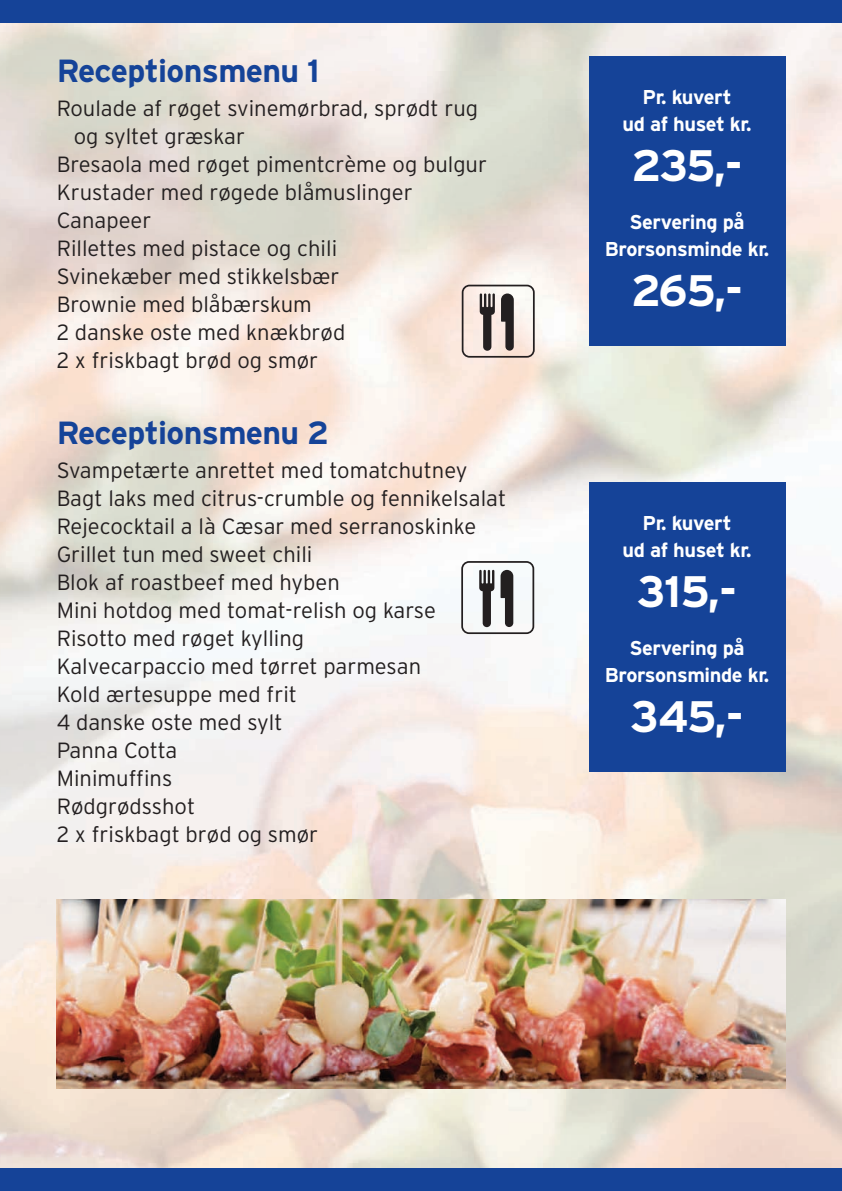
<style>
.page{position:relative;width:842px;height:1191px;background:#fff}
.page>*{position:absolute;margin:0;border:0;box-sizing:border-box;transform-origin:0 0}
.t1{font:700 44px "Interstate";letter-spacing:-.03em;color:#fff}
.t2{font:700 32px "Interstate";letter-spacing:-.02em;color:#154398}
.t3{font:300 22px/28px "Interstate";color:#231f20}
.t4{font:700 20px/27.2px "Interstate";letter-spacing:-.02em;color:#fff;text-align:center}
</style>
<div class="page">
<img style="left:0;top:1051px;width:842px;height:117px">
<img style="left:773px;top:23px;width:69px;height:1028px">
<img style="left:0;top:23px;width:69px;height:1028px">
<img style="left:69px;top:23px;width:704px;height:876px">
<img style="left:57px;top:899px;width:728px;height:189px">
<div style="left:0;top:0;width:842px;height:23px;background:#154398"></div>
<div style="left:0;top:1168px;width:842px;height:23px;background:#154398"></div>
<div style="left:589px;top:57px;width:196px;height:289px;background:#154398"></div>
<div style="left:589px;top:482px;width:196px;height:289px;background:#154398"></div>
<svg style="left:462px;top:285px;width:73px;height:73px"></svg>
<svg style="left:461px;top:561px;width:73px;height:73px"></svg>
<h2 class="t2" style="left:57px;top:59px;width:264px">Receptionsmenu 1</h2>
<p class="t3" style="left:57px;top:96px;width:423px">Roulade af røget svinemørbrad, sprødt rug</p>
<p class="t3" style="left:74px;top:124px;width:173px">og syltet græskar</p>
<p class="t3" style="left:57px;top:152px;width:432px">Bresaola med røget pimentcrème og bulgur</p>
<p class="t3" style="left:57px;top:180px;width:357px">Krustader med røgede blåmuslinger</p>
<p class="t3" style="left:57px;top:208px;width:96px">Canapeer</p>
<p class="t3" style="left:57px;top:236px;width:282px">Rillettes med pistace og chili</p>
<p class="t3" style="left:57px;top:264px;width:284px">Svinekæber med stikkelsbær</p>
<p class="t3" style="left:57px;top:292px;width:257px">Brownie med blåbærskum</p>
<p class="t3" style="left:57px;top:320px;width:290px">2 danske oste med knækbrød</p>
<p class="t3" style="left:57px;top:348px;width:263px">2 x friskbagt brød og smør</p>
<h2 class="t2" style="left:57px;top:421px;width:274px">Receptionsmenu 2</h2>
<p class="t3" style="left:57px;top:458px;width:451px">Svampetærte anrettet med tomatchutney<br>Bagt laks med citrus-crumble og fennikelsalat<br>Rejecocktail a là Cæsar med serranoskinke<br>Grillet tun med sweet chili<br>Blok af roastbeef med hyben<br>Mini hotdog med tomat-relish og karse<br>Risotto med røget kylling<br>Kalvecarpaccio med tørret parmesan<br>Kold ærtesuppe med frit<br>4 danske oste med sylt<br>Panna Cotta<br>Minimuffins<br>Rødgrødsshot<br>2 x friskbagt brød og smør</p>
<p class="t4" style="left:623px;top:85px;width:130px">Pr. kuvert<br>ud af huset kr.</p>
<h1 class="t1" style="left:632px;top:149px;width:113px">235,-</h1>
<p class="t4" style="left:605px;top:210px;width:166px">Servering på<br>Brorsonsminde kr.</p>
<h1 class="t1" style="left:631px;top:274px;width:114px">265,-</h1>
<p class="t4" style="left:623px;top:510px;width:130px">Pr. kuvert<br>ud af huset kr.</p>
<h1 class="t1" style="left:637px;top:575px;width:101px">315,-</h1>
<p class="t4" style="left:605px;top:636px;width:166px">Servering på<br>Brorsonsminde kr.</p>
<h1 class="t1" style="left:630px;top:700px;width:115px">345,-</h1>
</div>
